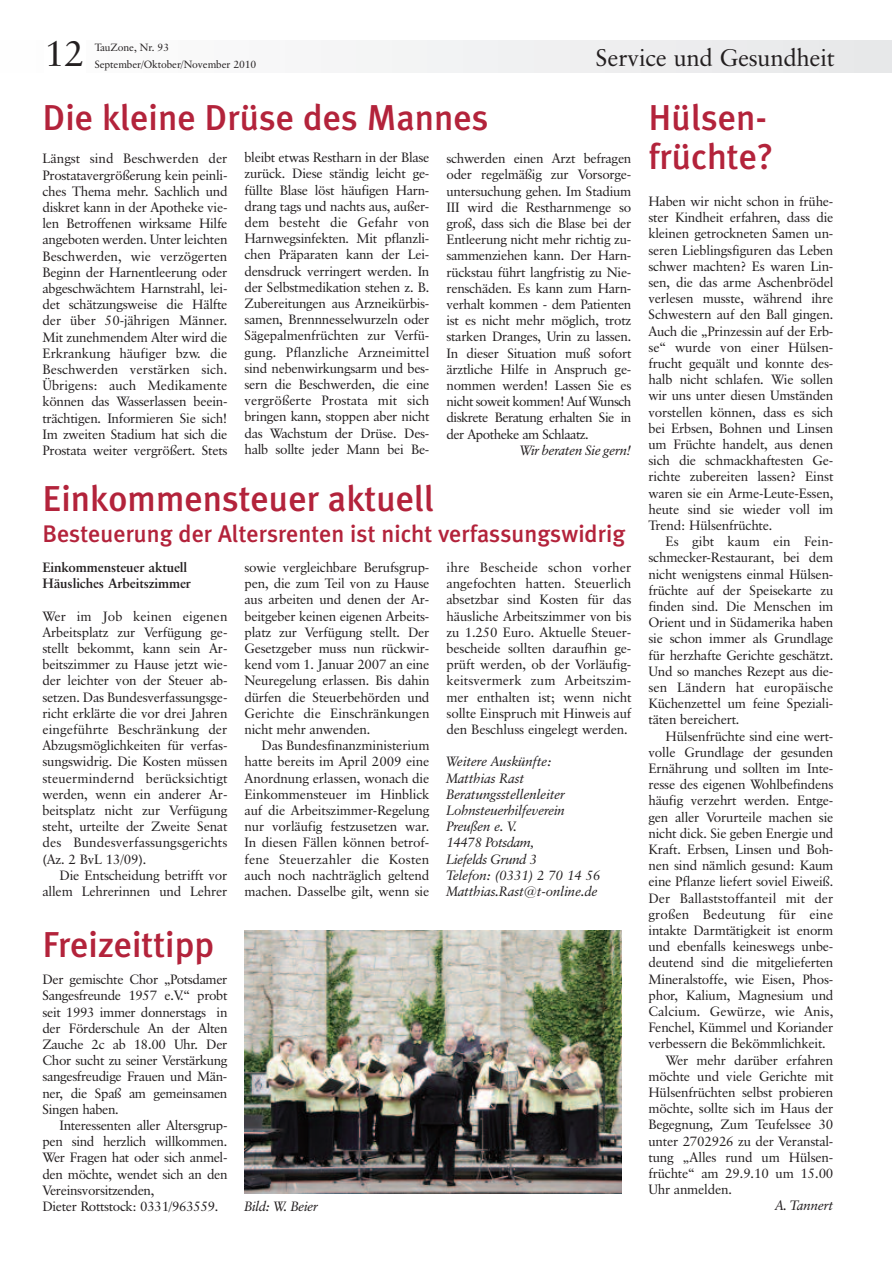
<style>
.page{position:relative;width:893px;height:1263px;background:#fff}
.page>*{position:absolute;margin:0;border:0;box-sizing:border-box;transform-origin:0 0}
.t1{font:500 36px/39px "Meta Plus";color:#b3233b}
.t2{font:36px "Classical Garamond BT";color:#231f20}
.t3{font:500 24px "Meta Plus";color:#b3233b}
.t4{font:24px "Classical Garamond BT";letter-spacing:-.01em;color:#231f20}
.t5{font:13.5px/16.2px "Classical Garamond BT";letter-spacing:-.015em;color:#231f20;text-align:justify}
.t6{font:italic 13.5px/16.2px "Classical Garamond BT";letter-spacing:-.015em;color:#231f20}
.t7{font:13.5px "Classical Garamond BT";letter-spacing:.005em;color:#231f20}
.t8{font:700 13.5px/16.2px "Classical Garamond BT";letter-spacing:-.01em;color:#231f20}
.t9{font:10.5px "Classical Garamond BT";letter-spacing:-.01em;color:#231f20}
</style>
<div class="page">
<div style="left:0;top:40px;width:891px;height:33px;background:#f1f2f3"></div>
<div style="left:45px;top:38px;width:41px;height:37px;background:#fff"></div>
<img style="left:244px;top:931px;width:377px;height:262px">
<h1 class="t2" style="left:45px;top:39px;width:41px">12</h1>
<p class="t9" style="left:95px;top:43px;width:76px">TauZone, Nr. 93</p>
<p class="t9" style="left:95px;top:60px;width:163px">September/Oktober/November 2010</p>
<h2 class="t4" style="left:596px;top:47px;width:240px">Service und Gesundheit</h2>
<h1 class="t1" style="left:43px;top:98px;width:448px">Die kleine Drüse des Mannes</h1>
<p class="t5" style="left:43px;top:152px;width:186px">Längst sind Beschwerden der Prostatavergrößerung kein peinli&shy;ches Thema mehr. Sachlich und diskret kann in der Apotheke vie&shy;len Betroffenen wirksame Hilfe angeboten werden. Unter leichten Beschwerden, wie verzögerten Beginn der Harnentleerung oder abgeschwächtem Harnstrahl, lei&shy;det schätzungsweise die Hälfte der über 50-jährigen Männer.<br>Mit zunehmendem Alter wird die Erkrankung häufiger bzw. die Beschwerden verstärken sich.<br>Übrigens: auch Medikamente können das Wasserlassen beein&shy;trächtigen. Informieren Sie sich!<br>Im zweiten Stadium hat sich die Prostata weiter vergrößert. Stets</p>
<p class="t5" style="left:244px;top:150px;width:186px">bleibt etwas Restharn in der Blase zurück. Diese ständig leicht ge&shy;füllte Blase löst häufigen Harn&shy;drang tags und nachts aus, außer&shy;dem besteht die Gefahr von Harnwegsinfekten. Mit pflanzli&shy;chen Präparaten kann der Lei&shy;densdruck verringert werden. In der Selbstmedikation stehen z. B.<br>Zubereitungen aus Arzneikürbis&shy;samen, Brennnesselwurzeln oder Sägepalmenfrüchten zur Verfü&shy;gung. Pflanzliche Arzneimittel sind nebenwirkungsarm und bes&shy;sern die Beschwerden, die eine vergrößerte Prostata mit sich bringen kann, stoppen aber nicht das Wachstum der Drüse. Des&shy;halb sollte jeder Mann bei Be-</p>
<p class="t5" style="left:446px;top:151px;width:186px">schwerden einen Arzt befragen oder regelmäßig zur Vorsorge&shy;untersuchung gehen. Im Stadium III wird die Restharnmenge so groß, dass sich die Blase bei der Entleerung nicht mehr richtig zu&shy;sammenziehen kann. Der Harn&shy;rückstau führt langfristig zu Nie&shy;renschäden. Es kann zum Harn&shy;verhalt kommen - dem Patienten ist es nicht mehr möglich, trotz starken Dranges, Urin zu lassen.<br>In dieser Situation muß sofort ärztliche Hilfe in Anspruch ge&shy;nommen werden! Lassen Sie es nicht soweit kommen! Auf Wunsch diskrete Beratung erhalten Sie in der Apotheke am Schlaatz.</p>
<p class="t6" style="left:520px;top:443px;width:113px">Wir beraten Sie gern!</p>
<h1 class="t1" style="left:43px;top:479px;width:393px">Einkommensteuer aktuell</h1>
<h2 class="t3" style="left:43px;top:520px;width:584px">Besteuerung der Altersrenten ist nicht verfassungswidrig</h2>
<p class="t8" style="left:43px;top:560px;width:150px">Einkommensteuer aktuell<br>Häusliches Arbeitszimmer</p>
<p class="t5" style="left:43px;top:609px;width:186px">Wer im Job keinen eigenen Arbeitsplatz zur Verfügung ge&shy;stellt bekommt, kann sein Ar&shy;beitszimmer zu Hause jetzt wie&shy;der leichter von der Steuer ab&shy;setzen. Das Bundesverfassungsge&shy;richt erklärte die vor drei Jahren eingeführte Beschränkung der Abzugsmöglichkeiten für verfas&shy;sungswidrig. Die Kosten müssen steuermindernd berücksichtigt werden, wenn ein anderer Ar&shy;beitsplatz nicht zur Verfügung steht, urteilte der Zweite Senat des Bundesverfassungsgerichts (Az. 2 BvL 13/09).</p>
<p class="t5" style="left:43px;top:868px;width:186px;text-align:right">Die Entscheidung betrifft vor allem Lehrerinnen und Lehrer</p>
<h1 class="t1" style="left:43px;top:925px;width:173px">Freizeittipp</h1>
<p class="t5" style="left:43px;top:972px;width:186px">Der gemischte Chor „Potsdamer Sangesfreunde 1957 e.V.“ probt seit 1993 immer donnerstags in der Förderschule An der Alten Zauche 2c ab 18.00 Uhr. Der Chor sucht zu seiner Verstärkung sangesfreudige Frauen und Män&shy;ner, die Spaß am gemeinsamen Singen haben.</p>
<p class="t5" style="left:43px;top:1118px;width:186px;text-align:left;text-indent:17px">Interessenten aller Altersgrup&shy;pen sind herzlich willkommen.<br>Wer Fragen hat oder sich anmel&shy;den möchte, wendet sich an den<br>Vereinsvorsitzenden,<br>Dieter Rottstock: 0331/963559.</p>
<p class="t5" style="left:244px;top:560px;width:186px">sowie vergleichbare Berufsgrup&shy;pen, die zum Teil von zu Hause aus arbeiten und denen der Ar&shy;beitgeber keinen eigenen Arbeits&shy;platz zur Verfügung stellt. Der Gesetzgeber muss nun rückwir&shy;kend vom 1. Januar 2007 an eine Neuregelung erlassen. Bis dahin dürfen die Steuerbehörden und Gerichte die Einschränkungen nicht mehr anwenden.</p>
<p class="t5" style="left:244px;top:738px;width:186px;text-indent:17px">Das Bundesfinanzministerium hatte bereits im April 2009 eine Anordnung erlassen, wonach die Einkommensteuer im Hinblick auf die Arbeitszimmer-Regelung nur vorläufig festzusetzen war.<br>In diesen Fällen können betrof&shy;fene Steuerzahler die Kosten auch noch nachträglich geltend machen. Dasselbe gilt, wenn sie</p>
<p class="t5" style="left:446px;top:560px;width:186px">ihre Bescheide schon vorher angefochten hatten. Steuerlich absetzbar sind Kosten für das häusliche Arbeitszimmer von bis zu 1.250 Euro. Aktuelle Steuer&shy;bescheide sollten daraufhin ge&shy;prüft werden, ob der Vorläufig&shy;keitsvermerk zum Arbeitszim&shy;mer enthalten ist; wenn nicht sollte Einspruch mit Hinweis auf den Beschluss eingelegt werden.</p>
<p class="t6" style="left:446px;top:755px;width:156px">Weitere Auskünfte:<br>Matthias Rast<br>Beratungsstellenleiter<br>Lohnsteuerhilfeverein<br>Preußen e. V.<br>14478 Potsdam,<br>Liefelds Grund 3<br>Telefon: (0331) 2 70 14 56<br>Matthias.Rast@t-online.de</p>
<p class="t6" style="left:244px;top:1200px;width:75px">Bild: W. Beier</p>
<h1 class="t1" style="left:648px;top:98px;width:127px">Hülsen&shy;früchte?</h1>
<p class="t5" style="left:648px;top:194px;width:186px">Haben wir nicht schon in frühe&shy;ster Kindheit erfahren, dass die kleinen getrockneten Samen un&shy;seren Lieblingsfiguren das Leben schwer machten? Es waren Lin&shy;sen, die das arme Aschenbrödel verlesen musste, während ihre Schwestern auf den Ball gingen.<br>Auch die „Prinzessin auf der Erb&shy;se“ wurde von einer Hülsen&shy;frucht gequält und konnte des&shy;halb nicht schlafen. Wie sollen wir uns unter diesen Umständen vorstellen können, dass es sich bei Erbsen, Bohnen und Linsen um Früchte handelt, aus denen sich die schmackhaftesten Ge&shy;richte zubereiten lassen? Einst waren sie ein Arme-Leute-Essen, heute sind sie wieder voll im Trend: Hülsenfrüchte.</p>
<p class="t5" style="left:648px;top:534px;width:186px;text-indent:17px">Es gibt kaum ein Fein&shy;schmecker-Restaurant, bei dem nicht wenigstens einmal Hülsen&shy;früchte auf der Speisekarte zu finden sind. Die Menschen im Orient und in Südamerika haben sie schon immer als Grundlage für herzhafte Gerichte geschätzt.<br>Und so manches Rezept aus die&shy;sen Ländern hat europäische Küchenzettel um feine Speziali&shy;täten bereichert.</p>
<p class="t5" style="left:665px;top:729px;width:169px">Hülsenfrüchte sind eine wert-</p>
<p class="t5" style="left:648px;top:745px;width:186px">volle Grundlage der gesunden</p>
<p class="t5" style="left:648px;top:761px;width:186px">Ernährung und sollten im Inte-</p>
<p class="t5" style="left:648px;top:777px;width:186px">resse des eigenen Wohlbefindens</p>
<p class="t5" style="left:648px;top:794px;width:186px">häufig verzehrt werden. Entge-</p>
<p class="t5" style="left:648px;top:810px;width:186px">gen aller Vorurteile machen sie</p>
<p class="t5" style="left:648px;top:826px;width:186px">nicht dick. Sie geben Energie und</p>
<p class="t5" style="left:648px;top:842px;width:186px">Kraft. Erbsen, Linsen und Boh-</p>
<p class="t5" style="left:648px;top:858px;width:186px">nen sind nämlich gesund: Kaum</p>
<p class="t5" style="left:648px;top:875px;width:186px">eine Pflanze liefert soviel Eiweiß.</p>
<p class="t7" style="left:648px;top:892px;width:186px">Der Ballaststoffanteil mit der</p>
<p class="t7" style="left:648px;top:909px;width:186px">großen Bedeutung für eine</p>
<p class="t5" style="left:648px;top:923px;width:186px">intakte Darmtätigkeit ist enorm</p>
<p class="t5" style="left:648px;top:939px;width:186px">und ebenfalls keineswegs unbe-</p>
<p class="t5" style="left:648px;top:956px;width:186px">deutend sind die mitgelieferten</p>
<p class="t5" style="left:648px;top:972px;width:186px">Mineralstoffe, wie Eisen, Phos-</p>
<p class="t5" style="left:648px;top:988px;width:186px">phor, Kalium, Magnesium und</p>
<p class="t7" style="left:648px;top:1006px;width:186px">Calcium. Gewürze, wie Anis,</p>
<p class="t5" style="left:648px;top:1020px;width:186px">Fenchel, Kümmel und Koriander</p>
<p class="t5" style="left:648px;top:1037px;width:179px">verbessern die Bekömmlichkeit.</p>
<p class="t5" style="left:665px;top:1053px;width:169px">Wer mehr darüber erfahren</p>
<p class="t5" style="left:648px;top:1069px;width:186px">möchte und viele Gerichte mit</p>
<p class="t5" style="left:648px;top:1085px;width:186px">Hülsenfrüchten selbst probieren</p>
<p class="t5" style="left:648px;top:1101px;width:186px">möchte, sollte sich im Haus der</p>
<p class="t5" style="left:648px;top:1118px;width:186px">Begegnung, Zum Teufelssee 30</p>
<p class="t5" style="left:648px;top:1134px;width:186px">unter 2702926 zu der Veranstal-</p>
<p class="t5" style="left:648px;top:1150px;width:186px">tung „Alles rund um Hülsen-</p>
<p class="t5" style="left:648px;top:1166px;width:186px">früchte“ am 29.9.10 um 15.00</p>
<p class="t5" style="left:648px;top:1182px;width:85px">Uhr anmelden.</p>
<p class="t6" style="left:775px;top:1199px;width:60px">A. Tannert</p>
</div>
